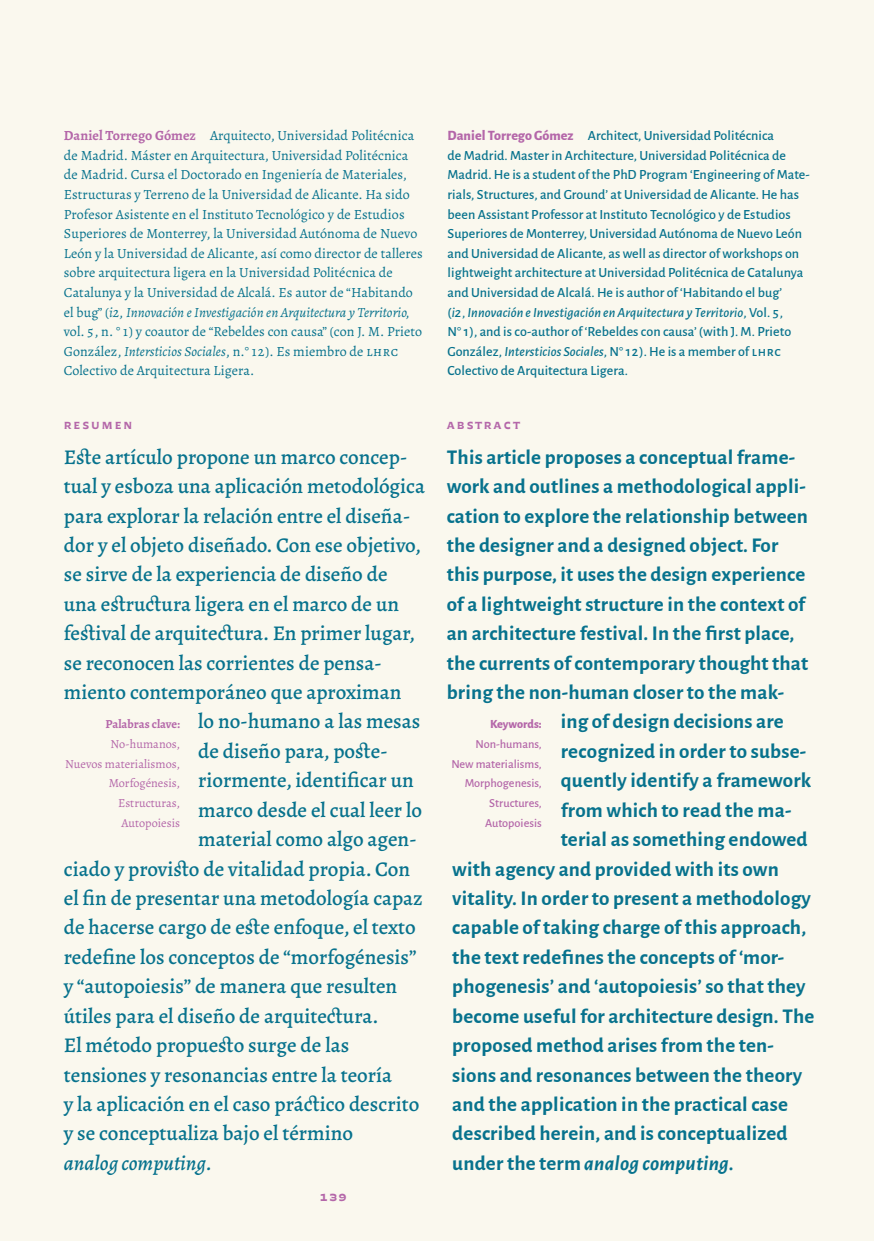
<style>
.page{position:relative;width:874px;height:1241px;background:#fff}
.page>*{position:absolute;margin:0;border:0;box-sizing:border-box;transform-origin:0 0}
.t1{font:700 21px "Alegreya Sans";letter-spacing:.01em;color:#07728d}
.t2{font:500 21px/29.4px "Alegreya";color:#07728d}
.t3{font:italic 700 21px "Alegreya Sans";letter-spacing:.01em;color:#07728d}
.t4{font:italic 500 21px "Alegreya";color:#07728d}
.t5{font:500 14px/19.6px "Alegreya Sans";letter-spacing:.005em;color:#07728d}
.t6{font:14px/19.6px "Alegreya";letter-spacing:.005em;color:#07728d}
.t7{font:14px "Chercan Negra";letter-spacing:.135em;color:#b467a9}
.t8{font:12.25px/19.6px "Alegreya";color:#b467a9;text-align:right}
.t9{font:500 12.25px/19.6px "Alegreya Sans";color:#b467a9;text-align:right}
.t10{font:700 12.25px "Alegreya";color:#b467a9}
.t11{font:800 12.25px "Alegreya Sans";color:#b467a9}
.s1{font-weight:700;color:#b467a9}
.s2{font-style:italic}
.s3{font-weight:800;color:#b467a9}
.s4{font-style:normal}
</style>
<div class="page">
<div style="left:1px;top:0;width:872px;height:1240px;background:#faf8ee"></div>
<p class="t6" style="left:64px;top:126px;width:360px"><span class="s1">Daniel Torrego Gómez</span> Arquitecto, Universidad Politécnica de Madrid. Máster en Arquitectura, Universidad Politécnica de Madrid. Cursa el Doctorado en Ingeniería de Materiales, Estructuras y Terreno de la Universidad de Alicante. Ha sido Profesor Asistente en el Instituto Tecnológico y de Estudios Superiores de Monterrey, la Universidad Autónoma de Nuevo León y la Universidad de Alicante, así como director de talleres sobre arquitectura ligera en la Universidad Politécnica de Catalunya y la Universidad de Alcalá. Es autor de “Habitando el bug” (<span class="s2">i2, Innovación e Investigación en Arquitectura y Territorio, </span>vol. 5, n. ° 1) y coautor de “Rebeldes con causa” (con J. M. Prieto González, <span class="s2">Intersticios Sociales</span>, n.° 12). Es miembro de LHRC Colectivo de Arquitectura Ligera.</p>
<p class="t5" style="left:447px;top:125px;width:363px"><span class="s3">Daniel Torrego Gómez</span> Architect, Universidad Politécnica<br>de Madrid. Master in Architecture, Universidad Politécnica de Madrid. He is a student of the PhD Program ‘Engineering of Mate&shy;rials, Structures, and Ground’ at Universidad de Alicante. He has been Assistant Professor at Instituto Tecnológico y de Estudios Superiores de Monterrey, Universidad Autónoma de Nuevo León and Universidad de Alicante, as well as director of workshops on lightweight architecture at Universidad Politécnica de Catalunya and Universidad de Alcalá. He is author of ‘Habitando el bug’<br>(<span class="s2">i2, Innovación e Investigación en Arquitectura y Territorio</span>, Vol. 5,<br>N° 1), and is co-author of ‘Rebeldes con causa’ (with J. M. Prieto González, <span class="s2">Intersticios Sociales</span>, N° 12). He is a member of LHRC Colectivo de Arquitectura Ligera.</p>
<p class="t7" style="left:64px;top:411px;width:70px">resumen</p>
<p class="t2" style="left:64px;top:442px;width:362px">Este artículo propone un marco concep&shy;tual y esboza una aplicación metodológica para explorar la relación entre el diseña&shy;dor y el objeto diseñado. Con ese objetivo, se sirve de la experiencia de diseño de una estructura ligera en el marco de un festival de arquitectura. En primer lugar, se reconocen las corrientes de pensa&shy;miento contemporáneo que aproximan</p>
<p class="t2" style="left:198px;top:706px;width:223px">lo no-humano a las mesas</p>
<p class="t2" style="left:198px;top:736px;width:191px">de diseño para, poste-</p>
<p class="t2" style="left:198px;top:765px;width:217px">riormente, identificar un</p>
<p class="t2" style="left:198px;top:794px;width:225px">marco desde el cual leer lo</p>
<p class="t2" style="left:198px;top:824px;width:220px">material como algo agen-</p>
<p class="t2" style="left:64px;top:853px;width:348px">ciado y provisto de vitalidad propia. Con</p>
<p class="t2" style="left:64px;top:883px;width:360px">el fin de presentar una metodología capaz</p>
<p class="t2" style="left:64px;top:912px;width:353px">de hacerse cargo de este enfoque, el texto</p>
<p class="t2" style="left:64px;top:941px;width:354px">redefine los conceptos de “morfogénesis”</p>
<p class="t2" style="left:64px;top:971px;width:335px">y “autopoiesis” de manera que resulten</p>
<p class="t2" style="left:64px;top:1000px;width:316px">útiles para el diseño de arquitectura.</p>
<p class="t2" style="left:64px;top:1030px;width:287px">El método propuesto surge de las</p>
<p class="t2" style="left:64px;top:1059px;width:329px">tensiones y resonancias entre la teoría</p>
<p class="t2" style="left:64px;top:1088px;width:357px">y la aplicación en el caso práctico descrito</p>
<p class="t2" style="left:64px;top:1118px;width:290px">y se conceptualiza bajo el término</p>
<p class="t4" style="left:64px;top:1147px;width:150px">analog computing.</p>
<p class="t10" style="left:106px;top:715px;width:76px">Palabras clave:</p>
<p class="t8" style="left:65px;top:734px;width:116px">No-humanos,<br>Nuevos materialismos,<br>Morfogénesis,<br>Estructuras,<br>Autopoiesis</p>
<p class="t7" style="left:319px;top:1182px;width:29px">139</p>
<p class="t7" style="left:446px;top:411px;width:75px">abstract</p>
<p class="t1" style="left:446px;top:441px;width:350px">This article proposes a conceptual frame-</p>
<p class="t1" style="left:446px;top:471px;width:360px">work and outlines a methodological appli-</p>
<p class="t1" style="left:446px;top:500px;width:362px">cation to explore the relationship between</p>
<p class="t1" style="left:446px;top:529px;width:333px">the designer and a designed object. For</p>
<p class="t1" style="left:446px;top:559px;width:360px">this purpose, it uses the design experience</p>
<p class="t1" style="left:446px;top:588px;width:360px">of a lightweight structure in the context of</p>
<p class="t1" style="left:446px;top:618px;width:349px">an architecture festival. In the first place,</p>
<p class="t1" style="left:446px;top:647px;width:363px">the currents of contemporary thought that</p>
<p class="t1" style="left:446px;top:676px;width:338px">bring the non-human closer to the mak-</p>
<p class="t1" style="left:560px;top:706px;width:224px">ing of design decisions are</p>
<p class="t1" style="left:560px;top:735px;width:247px">recognized in order to subse-</p>
<p class="t1" style="left:560px;top:765px;width:252px">quently identify a framework</p>
<p class="t1" style="left:560px;top:794px;width:232px">from which to read the ma-</p>
<p class="t1" style="left:560px;top:823px;width:248px">terial as something endowed</p>
<p class="t1" style="left:452px;top:853px;width:328px">with agency and provided with its own</p>
<p class="t1" style="left:452px;top:882px;width:360px">vitality. In order to present a methodology</p>
<p class="t1" style="left:452px;top:912px;width:355px">capable of taking charge of this approach,</p>
<p class="t1" style="left:452px;top:941px;width:333px">the text redefines the concepts of ‘mor-</p>
<p class="t1" style="left:452px;top:970px;width:354px">phogenesis’ and ‘autopoiesis’ so that they</p>
<p class="t1" style="left:452px;top:1000px;width:363px">become useful for architecture design. The</p>
<p class="t1" style="left:452px;top:1029px;width:323px">proposed method arises from the ten-</p>
<p class="t1" style="left:452px;top:1059px;width:351px">sions and resonances between the theory</p>
<p class="t1" style="left:452px;top:1088px;width:337px">and the application in the practical case</p>
<p class="t1" style="left:452px;top:1117px;width:336px">described herein, and is conceptualized</p>
<p class="t3" style="left:452px;top:1147px;width:283px"><span class="s4">under the term</span> analog computing.</p>
<p class="t11" style="left:489px;top:715px;width:53px">Keywords:</p>
<p class="t9" style="left:451px;top:733px;width:92px">Non-humans,<br>New materialisms,<br>Morphogenesis,<br>Structures,<br>Autopoiesis</p>
</div>
